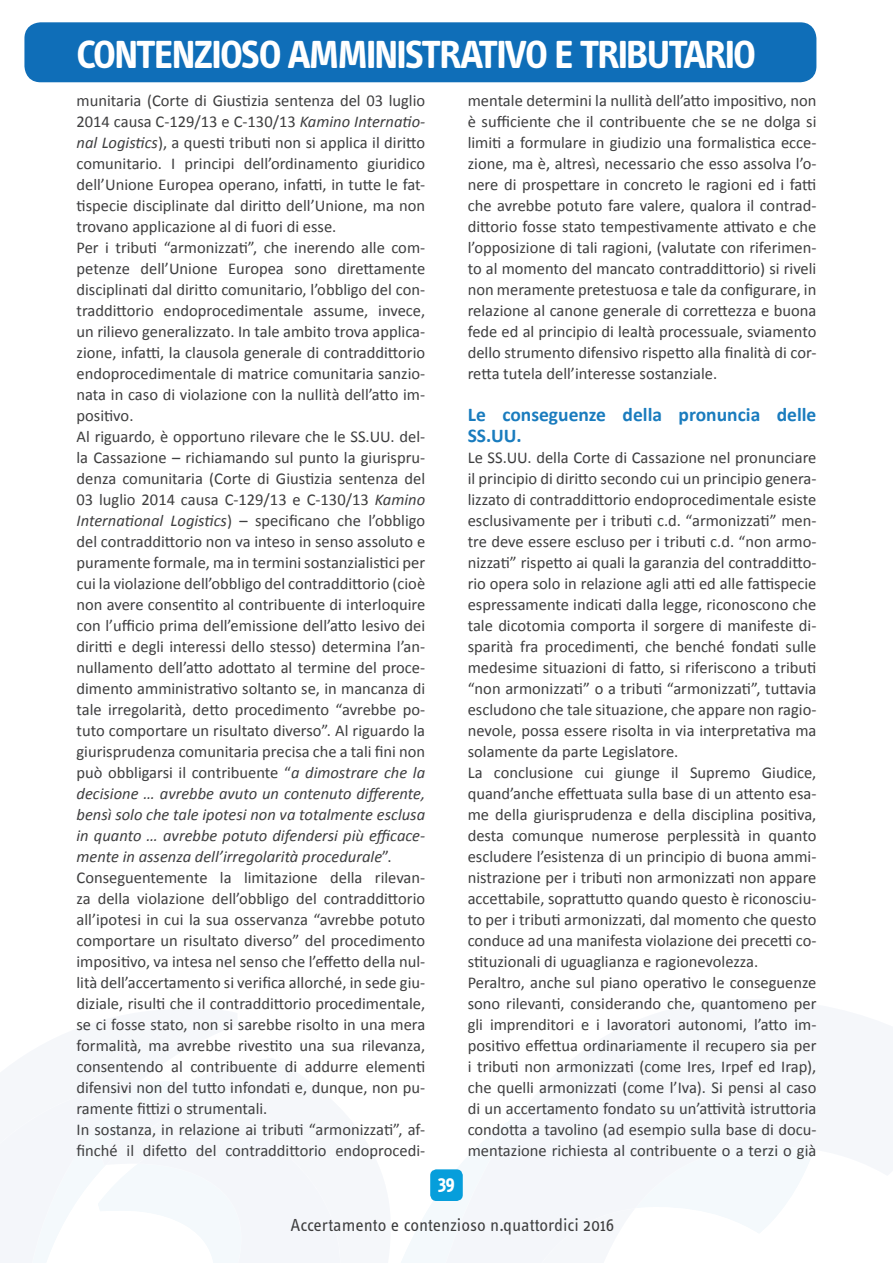
<style>
.page{position:relative;width:893px;height:1263px;background:#fff}
.page>*{position:absolute;margin:0;border:0;box-sizing:border-box;transform-origin:0 0}
.t1{font:700 40.5px "Info Text OT";letter-spacing:-.045em;color:#fff}
.TITOLO_paragrafo{font:700 19.5px/21px "Calibri";color:#1a7cbe}
.t2{font:700 19.5px "Info Text OT";color:#fff}
.t3{font:18px "Info Text OT";color:#3e3e3f}
.CORPO_TESTO{font:16.5px/21px "Calibri";color:#3e3e3f;text-align:justify}
.s1{font-style:italic}
</style>
<div class="page">
<svg style="left:401px;top:1083px;width:413px;height:180px;fill:#f4f7fa"></svg>
<svg style="left:0;top:1082px;width:340px;height:181px"></svg>
<div style="left:430px;top:1169px;width:33px;height:32px;background:#069edb;border-radius:6px"></div>
<div style="left:24px;top:22px;width:792px;height:60px;background:#0f6eb8;border-radius:16px"></div>
<h1 class="t1" style="left:77px;top:30px;width:681px">CONTENZIOSO AMMINISTRATIVO E TRIBUTARIO</h1>
<p class="CORPO_TESTO" style="left:77px;top:90px;width:350px">munitaria (Corte di Giustizia sentenza del 03 luglio 2014 causa C-129/13 e C-130/13 <span class="s1">Kamino Internatio&shy;nal Logistics</span>), a questi tributi non si applica il diritto comunitario. I principi dell’ordinamento giuridico dell’Unione Europea operano, infatti, in tutte le fat&shy;tispecie disciplinate dal diritto dell’Unione, ma non trovano applicazione al di fuori di esse.</p>
<p class="CORPO_TESTO" style="left:77px;top:237px;width:350px">Per i tributi “armonizzati”, che inerendo alle com&shy;petenze dell’Unione Europea sono direttamente disciplinati dal diritto comunitario, l’obbligo del con&shy;traddittorio endoprocedimentale assume, invece, un rilievo generalizzato. In tale ambito trova applica&shy;zione, infatti, la clausola generale di contraddittorio endoprocedimentale di matrice comunitaria sanzio&shy;nata in caso di violazione con la nullità dell’atto im&shy;positivo.</p>
<p class="CORPO_TESTO" style="left:77px;top:426px;width:350px">Al riguardo, è opportuno rilevare che le SS.UU. del&shy;la Cassazione – richiamando sul punto la giurispru&shy;denza comunitaria (Corte di Giustizia sentenza del 03 luglio 2014 causa C-129/13 e C-130/13 <span class="s1">Kamino International Logistics</span>) – specificano che l’obbligo del contraddittorio non va inteso in senso assoluto e puramente formale, ma in termini sostanzialistici per cui la violazione dell’obbligo del contraddittorio (cioè non avere consentito al contribuente di interloquire con l’ufficio prima dell’emissione dell’atto lesivo dei diritti e degli interessi dello stesso) determina l’an&shy;nullamento dell’atto adottato al termine del proce&shy;dimento amministrativo soltanto se, in mancanza di tale irregolarità, detto procedimento “avrebbe po&shy;tuto comportare un risultato diverso”. Al riguardo la giurisprudenza comunitaria precisa che a tali fini non può obbligarsi il contribuente “<span class="s1">a dimostrare che la decisione … avrebbe avuto un contenuto differente, bensì solo che tale ipotesi non va totalmente esclusa in quanto … avrebbe potuto difendersi più efficace&shy;mente in assenza dell’irregolarità procedurale</span>”.</p>
<p class="CORPO_TESTO" style="left:77px;top:867px;width:350px">Conseguentemente la limitazione della rilevan&shy;za della violazione dell’obbligo del contraddittorio all’ipotesi in cui la sua osservanza “avrebbe potuto comportare un risultato diverso” del procedimento impositivo, va intesa nel senso che l’effetto della nul&shy;lità dell’accertamento si verifica allorché, in sede giu&shy;diziale, risulti che il contraddittorio procedimentale, se ci fosse stato, non si sarebbe risolto in una mera formalità, ma avrebbe rivestito una sua rilevanza, consentendo al contribuente di addurre elementi difensivi non del tutto infondati e, dunque, non pu&shy;ramente fittizi o strumentali.</p>
<p class="CORPO_TESTO" style="left:77px;top:1119px;width:350px">In sostanza, in relazione ai tributi “armonizzati”, af&shy;finché il difetto del contraddittorio endoprocedi-</p>
<p class="CORPO_TESTO" style="left:468px;top:90px;width:350px">mentale determini la nullità dell’atto impositivo, non è sufficiente che il contribuente che se ne dolga si limiti a formulare in giudizio una formalistica ecce&shy;zione, ma è, altresì, necessario che esso assolva l’o&shy;nere di prospettare in concreto le ragioni ed i fatti che avrebbe potuto fare valere, qualora il contrad&shy;dittorio fosse stato tempestivamente attivato e che l’opposizione di tali ragioni, (valutate con riferimen&shy;to al momento del mancato contraddittorio) si riveli non meramente pretestuosa e tale da configurare, in relazione al canone generale di correttezza e buona fede ed al principio di lealtà processuale, sviamento dello strumento difensivo rispetto alla finalità di cor&shy;retta tutela dell’interesse sostanziale.</p>
<p class="TITOLO_paragrafo" style="left:468px;top:404px;width:350px">Le conseguenze della pronuncia delle<br>SS.UU.</p>
<p class="CORPO_TESTO" style="left:468px;top:447px;width:350px">Le SS.UU. della Corte di Cassazione nel pronunciare il principio di diritto secondo cui un principio genera&shy;lizzato di contraddittorio endoprocedimentale esiste esclusivamente per i tributi c.d. “armonizzati” men&shy;tre deve essere escluso per i tributi c.d. “non armo&shy;nizzati” rispetto ai quali la garanzia del contradditto&shy;rio opera solo in relazione agli atti ed alle fattispecie espressamente indicati dalla legge, riconoscono che tale dicotomia comporta il sorgere di manifeste di&shy;sparità fra procedimenti, che benché fondati sulle medesime situazioni di fatto, si riferiscono a tributi “non armonizzati” o a tributi “armonizzati”, tuttavia escludono che tale situazione, che appare non ragio&shy;nevole, possa essere risolta in via interpretativa ma solamente da parte Legislatore.</p>
<p class="CORPO_TESTO" style="left:468px;top:762px;width:350px">La conclusione cui giunge il Supremo Giudice, quand’anche effettuata sulla base di un attento esa&shy;me della giurisprudenza e della disciplina positiva, desta comunque numerose perplessità in quanto escludere l’esistenza di un principio di buona ammi&shy;nistrazione per i tributi non armonizzati non appare accettabile, soprattutto quando questo è riconosciu&shy;to per i tributi armonizzati, dal momento che questo conduce ad una manifesta violazione dei precetti co&shy;stituzionali di uguaglianza e ragionevolezza.</p>
<p class="CORPO_TESTO" style="left:468px;top:972px;width:350px">Peraltro, anche sul piano operativo le conseguenze sono rilevanti, considerando che, quantomeno per gli imprenditori e i lavoratori autonomi, l’atto im&shy;positivo effettua ordinariamente il recupero sia per i tributi non armonizzati (come Ires, Irpef ed Irap), che quelli armonizzati (come l’Iva). Si pensi al caso di un accertamento fondato su un’attività istruttoria condotta a tavolino (ad esempio sulla base di docu&shy;mentazione richiesta al contribuente o a terzi o già</p>
<p class="t2" style="left:438px;top:1171px;width:19px">39</p>
<p class="t3" style="left:291px;top:1214px;width:325px">Accertamento e contenzioso n.quattordici 2016</p>
</div>
